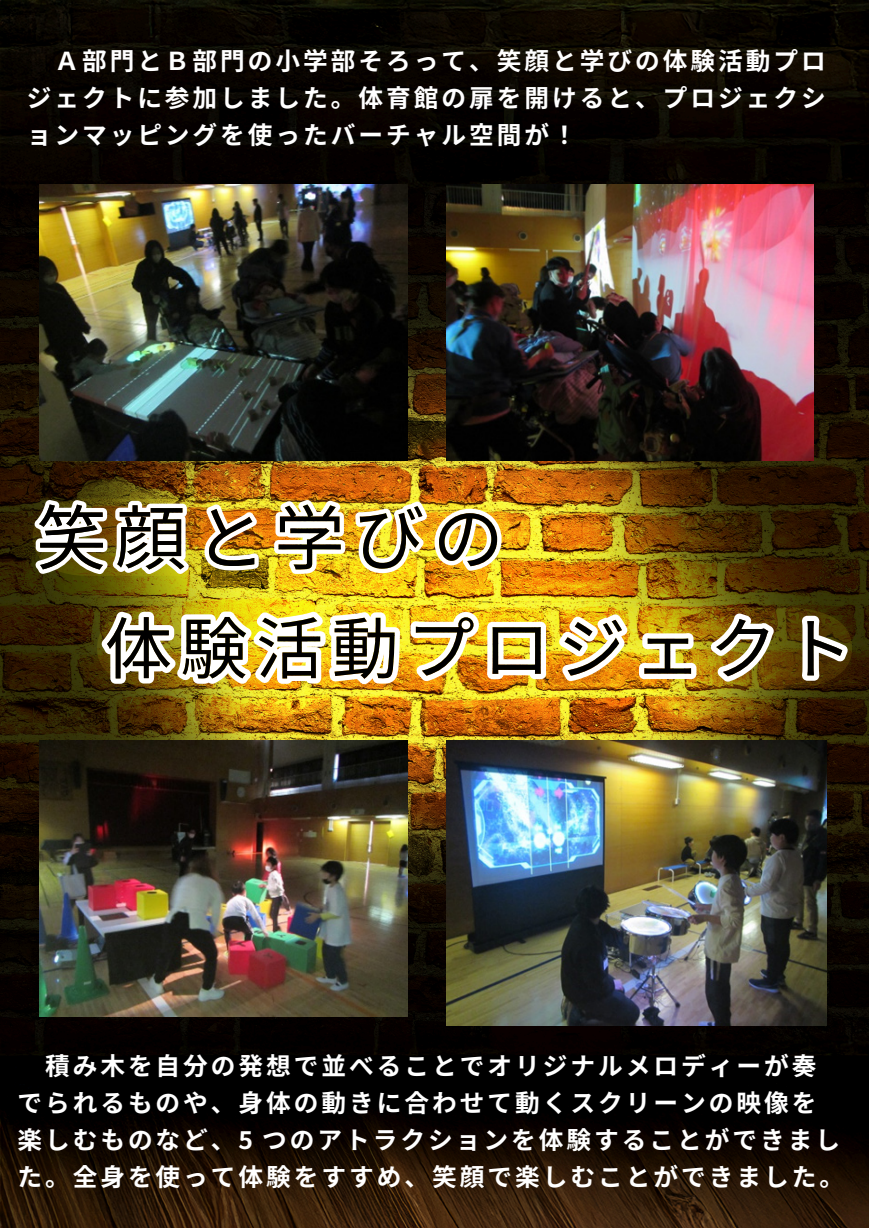
<style>
.page{position:relative;width:869px;height:1228px;background:#fff}
.page>*{position:absolute;margin:0;border:0;box-sizing:border-box;transform-origin:0 0}
.t1{font:70.8px "Source Han Sans JP";letter-spacing:.12em;color:#000}
.t2{font:67.44px "Source Han Sans JP";letter-spacing:.12em;color:#000}
.t3{font:700 24.68px/37px "Source Han Sans JP";letter-spacing:.12em;color:#fff;text-align:justify}
</style>
<div class="page">
<img style="left:0;top:0;width:868px;height:1228px">
<img style="left:33px;top:499px;width:470px;height:77px">
<img style="left:97px;top:607px;width:754px;height:82px">
<img style="left:101px;top:612px;width:747px;height:72px">
<img style="left:446px;top:184px;width:367px;height:276px">
<img style="left:446px;top:740px;width:380px;height:285px">
<img style="left:39px;top:740px;width:369px;height:276px">
<img style="left:40px;top:184px;width:368px;height:276px">
<svg style="left:239px;top:1131px;width:13px;height:19px"></svg>
<p class="t3" style="left:27px;top:43px;width:800px">　Ａ部門とＢ部門の小学部そろって、笑顔と学びの体験活動プロジェクトに参加しました。体育館の扉を開けると、プロジェクションマッピングを使ったバーチャル空間が！</p>
<h1 class="t1" style="left:36px;top:498px;width:469px">笑顔と学びの</h1>
<h2 class="t2" style="left:105px;top:611px;width:749px">体験活動プロジェクト</h2>
<p class="t3" style="left:17px;top:1048px;width:827px;text-align:left">　積み木を自分の発想で並べることでオリジナルメロディーが奏でられるものや、身体の動きに合わせて動くスクリーンの映像を楽しむものなど、 つのアトラクションを体験することができました。全身を使って体験をすすめ、笑顔で楽しむことができました。</p>
</div>
